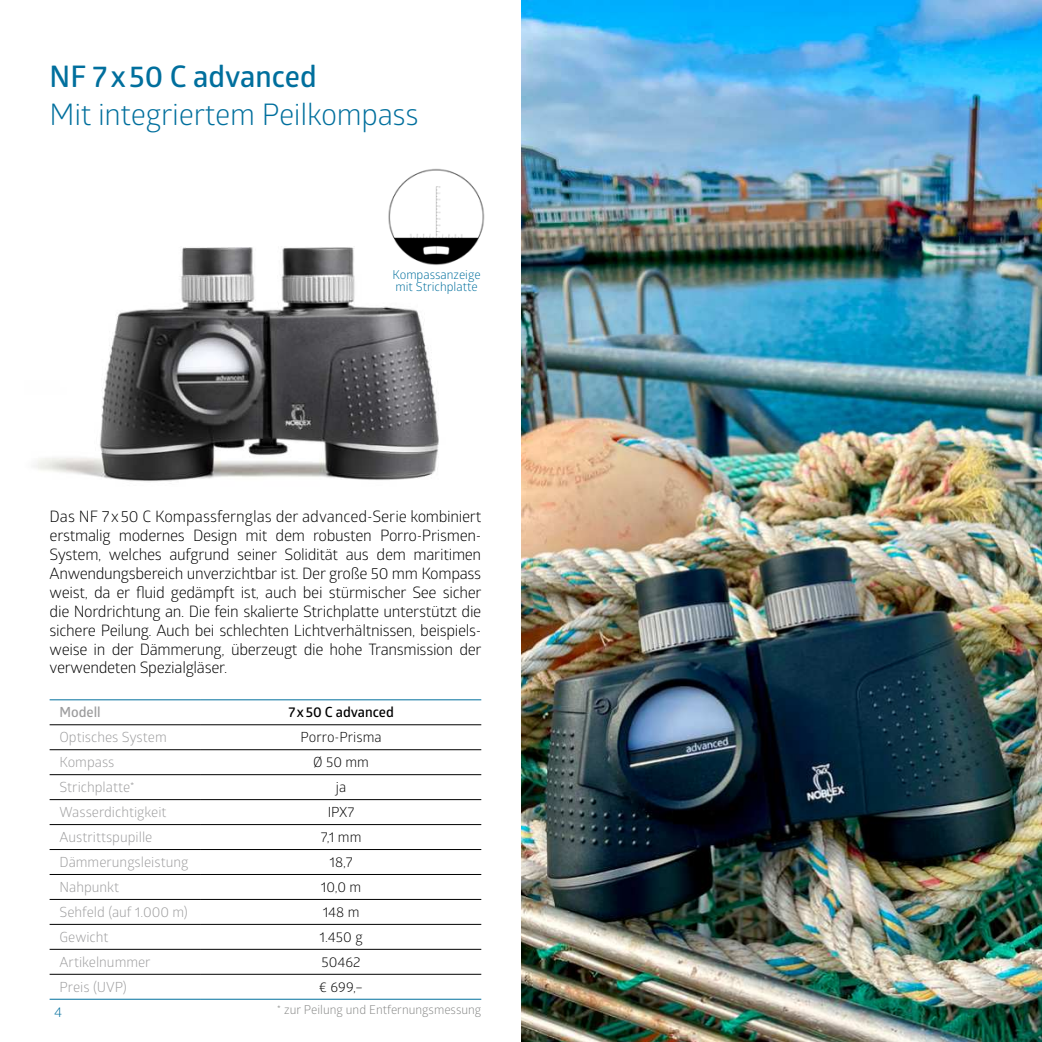
<style>
.page{position:relative;width:1042px;height:1042px;background:#fff}
.page>*{position:absolute;margin:0;border:0;box-sizing:border-box;transform-origin:0 0}
.t1{font:29.75px "Glober";letter-spacing:-.01em;color:#006f9d}
.t2{font:600 29.75px "Glober";color:#006f9d}
.t3{font:15.75px/18.9px "Glober";letter-spacing:-.02em;color:#000;text-align:justify}
.t4{font:14px "Glober";color:#9c9c9d}
.t5{font:14px "Glober";color:#000}
.t6{font:600 14px "Glober";color:#000}
.t7{font:600 14px "Glober";color:#9c9c9d}
.t8{font:14px "Glober";color:#006f9d}
.t9{font:12.25px "Glober";color:#868786}
.t10{font:12.25px/12.2px "Glober";color:#006f9d}
</style>
<div class="page">
<img style="left:34px;top:247px;width:405px;height:235px">
<hr style="left:50px;top:699px;width:151px;height:1px;background:#006f9d">
<hr style="left:50px;top:724px;width:151px;height:1px;background:#000">
<hr style="left:50px;top:924px;width:151px;height:1px;background:#000">
<hr style="left:201px;top:924px;width:280px;height:1px;background:#000">
<hr style="left:201px;top:724px;width:280px;height:1px;background:#000">
<hr style="left:50px;top:749px;width:151px;height:1px;background:#000">
<hr style="left:201px;top:749px;width:280px;height:1px;background:#000">
<hr style="left:50px;top:774px;width:151px;height:1px;background:#000">
<hr style="left:201px;top:774px;width:280px;height:1px;background:#000">
<hr style="left:50px;top:799px;width:151px;height:1px;background:#000">
<hr style="left:201px;top:799px;width:280px;height:1px;background:#000">
<hr style="left:50px;top:824px;width:151px;height:1px;background:#000">
<hr style="left:201px;top:824px;width:280px;height:1px;background:#000">
<hr style="left:50px;top:849px;width:151px;height:1px;background:#000">
<hr style="left:201px;top:849px;width:280px;height:1px;background:#000">
<hr style="left:50px;top:874px;width:151px;height:1px;background:#000">
<hr style="left:201px;top:874px;width:280px;height:1px;background:#000">
<hr style="left:50px;top:899px;width:151px;height:1px;background:#000">
<hr style="left:201px;top:899px;width:280px;height:1px;background:#000">
<hr style="left:50px;top:949px;width:151px;height:1px;background:#000">
<hr style="left:201px;top:949px;width:280px;height:1px;background:#000">
<hr style="left:50px;top:974px;width:151px;height:1px;background:#000">
<hr style="left:201px;top:974px;width:280px;height:1px;background:#000">
<hr style="left:201px;top:699px;width:280px;height:1px;background:#006f9d">
<hr style="left:50px;top:999px;width:151px;height:1px;background:#006f9d">
<hr style="left:201px;top:999px;width:280px;height:1px;background:#006f9d">
<img style="left:387px;top:168px;width:98px;height:99px">
<img style="left:521px;top:0;width:521px;height:1042px">
<h1 class="t2" style="left:50px;top:65px;width:268px">NF 7 x 50 C advanced</h1>
<h1 class="t1" style="left:50px;top:101px;width:371px">Mit integriertem Peilkompass</h1>
<p class="t10" style="left:392px;top:269px;width:90px">Kompassanzeige mit Strichplatte</p>
<p class="t3" style="left:50px;top:508px;width:433px">Das NF 7 x 50 C Kompassfernglas der advanced-Serie kombiniert erstmalig modernes Design mit dem robusten Porro-Prismen-System, welches aufgrund seiner Solidität aus dem maritimen Anwendungsbereich unverzichtbar ist. Der große 50 mm Kompass weist, da er fluid gedämpft ist, auch bei stürmischer See sicher die Nordrichtung an. Die fein skalierte Strichplatte unterstützt die sichere Peilung. Auch bei schlechten Lichtverhältnissen, beispiels&shy;weise in der Dämmerung, überzeugt die hohe Transmission der verwendeten Spezialgläser.</p>
<p class="t7" style="left:60px;top:706px;width:43px">Modell</p>
<p class="t6" style="left:288px;top:706px;width:107px">7 x 50 C advanced</p>
<p class="t4" style="left:60px;top:730px;width:109px">Optisches System</p>
<p class="t5" style="left:301px;top:730px;width:82px">Porro-Prisma</p>
<p class="t4" style="left:60px;top:755px;width:56px">Kompass</p>
<p class="t5" style="left:313px;top:755px;width:57px">Ø 50 mm</p>
<p class="t4" style="left:60px;top:780px;width:77px">Strichplatte*</p>
<p class="t5" style="left:336px;top:780px;width:12px">ja</p>
<p class="t4" style="left:60px;top:805px;width:109px">Wasserdichtigkeit</p>
<p class="t5" style="left:328px;top:805px;width:28px">IPX7</p>
<p class="t4" style="left:60px;top:830px;width:94px">Austrittspupille</p>
<p class="t5" style="left:321px;top:830px;width:42px">7,1 mm</p>
<p class="t4" style="left:60px;top:855px;width:130px">Dämmerungsleistung</p>
<p class="t5" style="left:329px;top:855px;width:25px">18,7</p>
<p class="t4" style="left:60px;top:880px;width:61px">Nahpunkt</p>
<p class="t5" style="left:321px;top:880px;width:42px">10,0 m</p>
<p class="t4" style="left:60px;top:905px;width:130px">Sehfeld (auf 1.000 m)</p>
<p class="t5" style="left:323px;top:905px;width:38px">148 m</p>
<p class="t4" style="left:60px;top:930px;width:50px">Gewicht</p>
<p class="t5" style="left:320px;top:930px;width:45px">1.450 g</p>
<p class="t4" style="left:60px;top:955px;width:93px">Artikelnummer</p>
<p class="t5" style="left:322px;top:955px;width:41px">50462</p>
<p class="t4" style="left:60px;top:980px;width:69px">Preis (UVP)</p>
<p class="t5" style="left:319px;top:980px;width:46px">€ 699,–</p>
<p class="t9" style="left:277px;top:1003px;width:206px">* zur Peilung und Entfernungsmessung</p>
<p class="t8" style="left:54px;top:1006px;width:10px">4</p>
</div>
